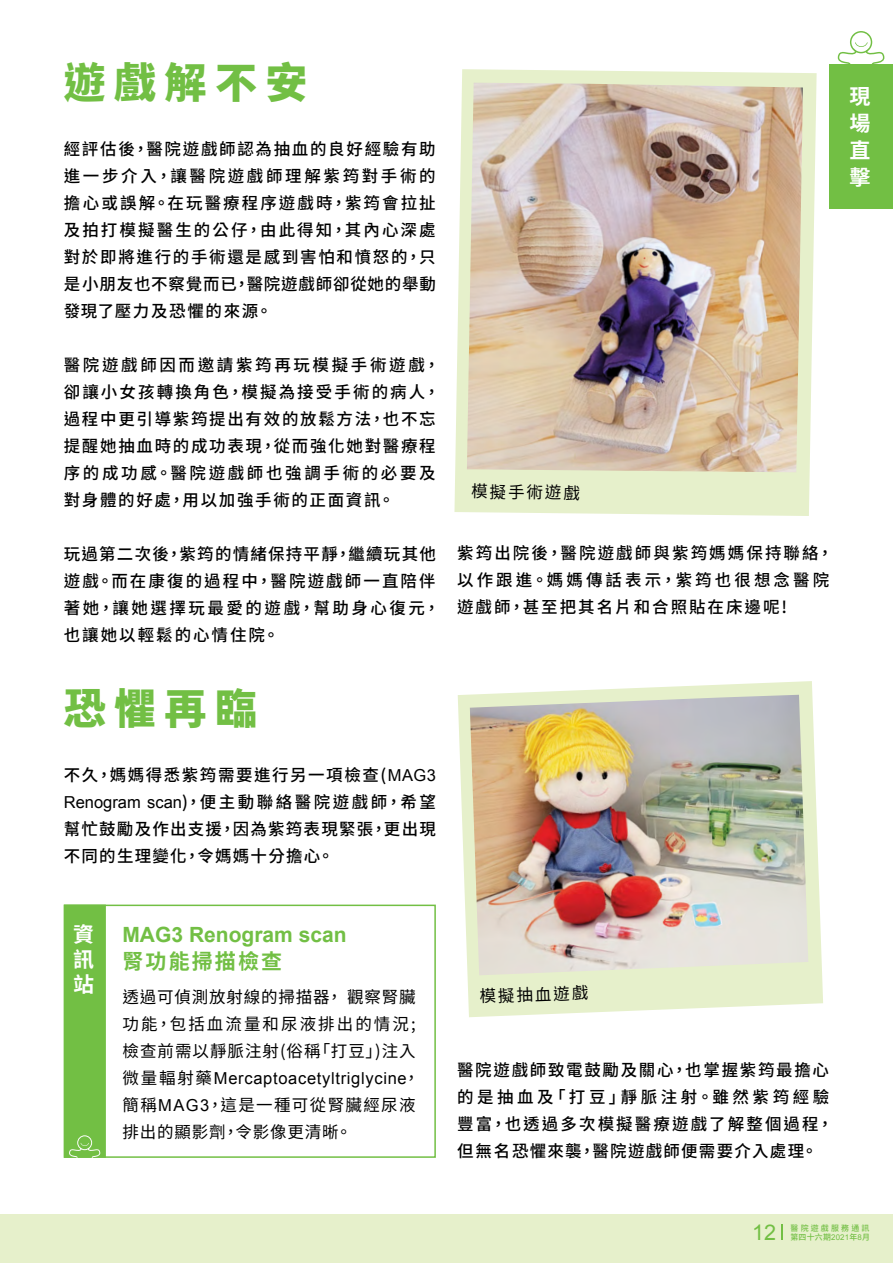
<style>
.page{position:relative;width:893px;height:1263px;background:#fff}
.page>*{position:absolute;margin:0;border:0;box-sizing:border-box;transform-origin:0 0}
.t1{font:900 42px "Noto Sans CJ Ktc";letter-spacing:.2em;color:#72bf44}
.t2{font:21.6px "Arial";color:#72bf44}
.t3{font:700 21px "Arial";color:#72bf44}
.t4{font:700 21px/27px "Noto Sans CJ Ktc";color:#fff;text-align:justify}
.t5{font:700 21px "Noto Sans CJ Ktc";letter-spacing:.1em;color:#72bf44}
.t6{font:500 16.5px/27px "Noto Sans CJ Ktc";letter-spacing:.12em;color:#000}
.t7{font:16.5px/27px "Noto Sans CJ Ktc";letter-spacing:.06em;color:#000;text-align:justify}
.t8{font:16.5px/27px "Noto Sans CJ Ktc";letter-spacing:.08em;color:#000}
.t9{font:16.5px "Arial";letter-spacing:.04em;color:#000}
.t10{font:500 7.95px/9.4px "Noto Sans CJ Ktc";letter-spacing:.28em;color:#72bf44}
.s1{font-family:"Arial";font-weight:400}
.s2{font-family:"Noto Sans CJ Ktc"}
.s3{font-family:"Arial"}
</style>
<div class="page">
<div style="left:0;top:1215px;width:893px;height:48px;background:#e6f0cb"></div>
<div style="left:829px;top:64px;width:64px;height:144px;background:#72bf44"></div>
<svg style="left:837px;top:31px;width:48px;height:33px"></svg>
<svg style="left:781px;top:1224px;width:2px;height:16px"></svg>
<div style="left:64px;top:904px;width:372px;height:254px;background:#fff;border:2px solid #72bf44"></div>
<div style="left:64px;top:904px;width:42px;height:254px;background:#72bf44;border:2px solid #72bf44"></div>
<svg style="left:69px;top:1135px;width:31px;height:23px"></svg>
<svg style="left:454px;top:69px;width:363px;height:447px;fill:#e6f0cb"></svg>
<img style="left:467px;top:83px;width:336px;height:389px">
<svg style="left:458px;top:681px;width:365px;height:336px;fill:#e6f0cb"></svg>
<img style="left:470px;top:695px;width:338px;height:280px">
<h1 class="t1" style="left:64px;top:59px;width:245px">遊戲解不安</h1>
<p class="t6" style="left:64px;top:136px;width:374px;text-align:justify">經評估後，醫院遊戲師認為抽血的良好經驗有助進一步介入，讓醫院遊戲師理解紫筠對手術的擔心或誤解。在玩醫療程序遊戲時，紫筠會拉扯及拍打模擬醫生的公仔，由此得知，其內心深處對於即將進行的手術還是感到害怕和憤怒的，只是小朋友也不察覺而已，醫院遊戲師卻從她的舉動發現了壓力及恐懼的來源。</p>
<p class="t6" style="left:64px;top:352px;width:378px">醫院遊戲師因而邀請紫筠再玩模擬手術遊戲，卻讓小女孩轉換角色，模擬為接受手術的病人，過程中更引導紫筠提出有效的放鬆方法，也不忘提醒她抽血時的成功表現，從而強化她對醫療程序的成功感。醫院遊戲師也強調手術的必要及對身體的好處，用以加強手術的正面資訊。</p>
<p class="t6" style="left:64px;top:541px;width:378px">玩過第二次後，紫筠的情緒保持平靜，繼續玩其他遊戲。而在康復的過程中，醫院遊戲師一直陪伴著她，讓她選擇玩最愛的遊戲，幫助身心復元，也讓她以輕鬆的心情住院。</p>
<h1 class="t1" style="left:64px;top:685px;width:195px">恐懼再臨</h1>
<p class="t6" style="left:64px;top:762px;width:374px;text-align:justify">不久，媽媽得悉紫筠需要進行另一項檢查(<span class="s1">MAG3<br>Renogram scan</span>)，便主動聯絡醫院遊戲師，希望幫忙鼓勵及作出支援，因為紫筠表現緊張，更出現不同的生理變化，令媽媽十分擔心。</p>
<p class="t4" style="left:849px;top:84px;width:22px">現場直擊</p>
<p class="t7" style="left:471px;top:478px;width:110px;rotate:1deg">模擬手術遊戲</p>
<p class="t6" style="left:457px;top:540px;width:378px">紫筠出院後，醫院遊戲師與紫筠媽媽保持聯絡，以作跟進。媽媽傳話表示，紫筠也很想念醫院遊戲師，甚至把其名片和合照貼在床邊呢!</p>
<p class="t4" style="left:73px;top:922px;width:22px;line-height:25.2px">資訊站</p>
<p class="t3" style="left:122px;top:920px;width:226px">MAG3 Renogram scan</p>
<p class="t5" style="left:122px;top:949px;width:161px">腎功能掃描檢查</p>
<p class="t7" style="left:122px;top:983px;width:295px">透過可偵測放射線的掃描器， 觀察腎臟功能，包括血流量和尿液排出的情況;檢查前需以靜脈注射(俗稱「打豆」)注入</p>
<p class="t9" style="left:122px;top:1067px;width:299px"><span class="s2">微量輻射藥</span>Mercaptoacetyltriglycine<span class="s2">，</span></p>
<p class="t8" style="left:123px;top:1091px;width:295px">簡稱<span class="s3">MAG3</span>，這是一種可從腎臟經尿液排出的顯影劑，令影像更清晰。</p>
<p class="t7" style="left:479px;top:983px;width:110px;rotate:-2deg">模擬抽血遊戲</p>
<p class="t6" style="left:457px;top:1056px;width:378px">醫院遊戲師致電鼓勵及關心，也掌握紫筠最擔心的是抽血及「打豆」靜脈注射。雖然紫筠經驗豐富，也透過多次模擬醫療遊戲了解整個過程，但無名恐懼來襲，醫院遊戲師便需要介入處理。</p>
<h2 class="t2" style="left:752px;top:1218px;width:26px">12</h2>
<p class="t10" style="left:790px;top:1223px;width:81px">醫院遊戲服務通訊第四十六期<span class="s1">2021</span>年<span class="s1">8</span>月</p>
</div>
